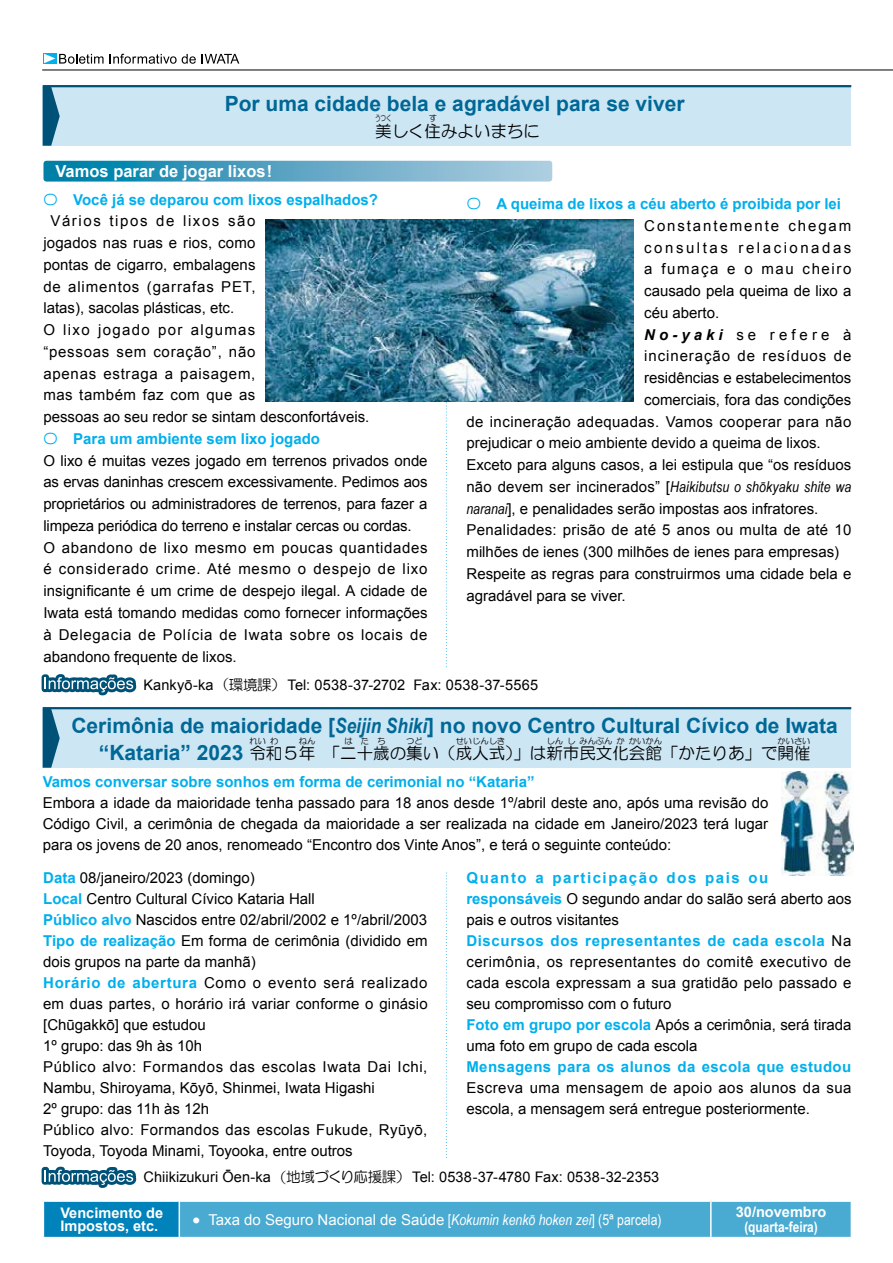
<style>
.page{position:relative;width:893px;height:1263px;background:#fff}
.page>*{position:absolute;margin:0;border:0;box-sizing:border-box;transform-origin:0 0}
.t1{font:700 21px/27px "Arial";color:#006896}
.t2{font:16.5px "HG Maru Gothic MPRO";color:#000}
.t3{font:700 16.5px "Arial";color:#fff}
.t4{font:15px/21px "Arial";color:#000}
.t5{font:700 15px "Arial";color:#00afec}
.t6{font:15px "Arial";letter-spacing:.05em;color:#000}
.t7{font:15px "Arial";color:#fff}
.t8{font:italic 15px "Arial Narrow";letter-spacing:.01em;color:#000}
.t9{font:15px "Arial";letter-spacing:.06em;color:#000}
.t10{font:15px "Arial";letter-spacing:.03em;color:#000}
.t11{font:15px "Arial";letter-spacing:.055em;color:#000}
.t12{font:15px "Arial";letter-spacing:.105em;color:#000}
.t13{font:15px "Arial";letter-spacing:.04em;color:#000}
.t14{font:700 15px "Arial";letter-spacing:.025em;color:#00afec}
.t15{font:15px "Arial";letter-spacing:.09em;color:#000}
.t16{font:15px "Arial";letter-spacing:.17em;color:#000}
.t17{font:15px "Arial";letter-spacing:.035em;color:#000}
.t18{font:15px "Arial";letter-spacing:.125em;color:#000}
.t19{font:15px "Arial";letter-spacing:.27em;color:#000}
.t20{font:14.55px "Arial";letter-spacing:.005em;color:#000}
.t21{font:700 14.55px/13.5px "Arial";color:#fff}
.t22{font:700 14.55px "Arial Narrow";color:#fff}
.t23{font:8.25px "HG Maru Gothic MPRO";color:#000}
.t24{font:8.25px "HG Maru Gothic MPRO";color:#000;scale:.67 1}
.s1{font-family:"HG Maru Gothic MPRO";font-weight:400}
.s2{font-weight:700;font-style:italic}
.s3{font-family:"Arial";font-style:normal}
.s4{font-family:"Arial Narrow";font-style:italic}
.s5{font-family:"Koz Min Pr 6 N"}
.s6{font-family:"HG Maru Gothic MPRO"}
.s7{font-family:"HG Maru Gothic MPRO";font-weight:400;font-size:16.5px;color:#000}
.s8{font-weight:700;color:#00afec}
.s9{font-family:"Lucida Grande";font-size:14.55px}
.s10{font-family:"Arial Narrow"}
</style>
<div class="page">
<svg style="left:110px;top:54px;width:86px;height:10px"></svg>
<svg style="left:202px;top:54px;width:37px;height:10px"></svg>
<div style="left:43px;top:53px;width:13px;height:11px;background:#00afec"></div>
<svg style="left:44px;top:54px;width:60px;height:10px"></svg>
<hr style="left:42px;top:70px;width:851px;height:1px;background:#000">
<div style="left:43px;top:86px;width:808px;height:60px;background:#cde6f4"></div>
<hr style="left:43px;top:85px;width:808px;height:2px;background:#005177">
<svg style="left:43px;top:87px;width:17px;height:59px"></svg>
<div style="left:43px;top:708px;width:808px;height:60px;background:#cde6f4"></div>
<hr style="left:43px;top:707px;width:808px;height:2px;background:#005177">
<svg style="left:446px;top:402px;width:1px;height:266px"></svg>
<svg style="left:446px;top:873px;width:1px;height:286px"></svg>
<svg style="left:42px;top:674px;width:99px;height:94px"></svg>
<svg style="left:42px;top:1166px;width:95px;height:22px"></svg>
<svg style="left:43px;top:161px;width:509px;height:21px;background:#5aa7c4"></svg>
<img style="left:266px;top:220px;width:368px;height:182px">
<div style="left:43px;top:1201px;width:136px;height:36px;background:#0082ba"></div>
<div style="left:180px;top:1202px;width:671px;height:35px;background:#49aad2"></div>
<hr style="left:710px;top:1202px;width:2px;height:35px;background:#fff">
<hr style="left:43px;top:1200px;width:136px;height:2px;background:#fff">
<hr style="left:43px;top:1202px;width:1px;height:35px;background:#fff">
<img style="left:782px;top:771px;width:71px;height:104px">
<h1 class="t1" style="left:225px;top:90px;width:461px">Por uma cidade bela e agradável para se viver</h1>
<p class="t2" style="left:375px;top:123px;width:167px">美しく住みよいまちに</p>
<p class="t24" style="left:375px;top:114px;width:26px">うつく</p>
<p class="t23" style="left:429px;top:114px;width:10px">す</p>
<p class="t3" style="left:56px;top:160px;width:218px">Vamos parar de jogar lixos !</p>
<p class="t5" style="left:43px;top:190px;width:336px"><span class="s1">〇　</span>Você já se deparou com lixos espalhados?</p>
<p class="t12" style="left:50px;top:211px;width:207px">Vários tipos de lixos são</p>
<p class="t4" style="left:43px;top:233px;width:213px">jogados nas ruas e rios, como</p>
<p class="t4" style="left:43px;top:254px;width:214px">pontas de cigarro, embalagens</p>
<p class="t9" style="left:43px;top:277px;width:214px">de alimentos (garrafas PET,</p>
<p class="t4" style="left:43px;top:298px;width:192px">latas), sacolas plásticas, etc.</p>
<p class="t15" style="left:43px;top:320px;width:214px">O lixo jogado por algumas</p>
<p class="t6" style="left:43px;top:342px;width:214px">“pessoas sem coração”, não</p>
<p class="t6" style="left:43px;top:364px;width:214px">apenas estraga a paisagem,</p>
<p class="t17" style="left:43px;top:385px;width:214px">mas também faz com que as</p>
<p class="t4" style="left:43px;top:407px;width:327px">pessoas ao seu redor se sintam desconfortáveis.</p>
<p class="t5" style="left:43px;top:429px;width:278px"><span class="s1">〇　</span>Para um ambiente sem lixo jogado</p>
<p class="t4" style="left:43px;top:450px;width:386px">O lixo é muitas vezes jogado em terrenos privados onde</p>
<p class="t4" style="left:43px;top:472px;width:386px">as ervas daninhas crescem excessivamente. Pedimos aos</p>
<p class="t4" style="left:43px;top:494px;width:386px">proprietários ou administradores de terrenos, para fazer a</p>
<p class="t4" style="left:43px;top:515px;width:370px">limpeza periódica do terreno e instalar cercas ou cordas.</p>
<p class="t13" style="left:43px;top:538px;width:386px">O abandono de lixo mesmo em poucas quantidades</p>
<p class="t11" style="left:43px;top:559px;width:386px">é considerado crime. Até mesmo o despejo de lixo</p>
<p class="t4" style="left:43px;top:581px;width:386px">insignificante é um crime de despejo ilegal. A cidade de</p>
<p class="t4" style="left:43px;top:602px;width:386px">Iwata está tomando medidas como fornecer informações</p>
<p class="t6" style="left:43px;top:625px;width:386px">à Delegacia de Polícia de Iwata sobre os locais de</p>
<p class="t4" style="left:43px;top:646px;width:195px">abandono frequente de lixos.</p>
<p class="t5" style="left:466px;top:194px;width:376px"><span class="s1">〇　</span>A queima de lixos a céu aberto é proibida por lei</p>
<p class="t18" style="left:644px;top:216px;width:209px">Constantemente chegam</p>
<p class="t16" style="left:644px;top:238px;width:209px">consultas relacionadas</p>
<p class="t12" style="left:644px;top:259px;width:209px">a fumaça e o mau cheiro</p>
<p class="t4" style="left:644px;top:281px;width:209px">causado pela queima de lixo a</p>
<p class="t4" style="left:644px;top:302px;width:77px">céu aberto.</p>
<p class="t19" style="left:644px;top:325px;width:209px"><span class="s2">No-yaki</span> se refere à</p>
<p class="t9" style="left:644px;top:346px;width:209px">incineração de resíduos de</p>
<p class="t4" style="left:644px;top:368px;width:209px">residências e estabelecimentos</p>
<p class="t4" style="left:644px;top:389px;width:209px">comerciais, fora das condições</p>
<p class="t10" style="left:466px;top:412px;width:386px">de incineração adequadas. Vamos cooperar para não</p>
<p class="t4" style="left:466px;top:433px;width:356px">prejudicar o meio ambiente devido a queima de lixos.</p>
<p class="t4" style="left:466px;top:455px;width:386px">Exceto para alguns casos, a lei estipula que “os resíduos</p>
<p class="t8" style="left:466px;top:476px;width:387px"><span class="s3">não devem ser incinerados” [</span>Haikibutsu o shōkyaku shite wa</p>
<p class="t4" style="left:466px;top:498px;width:387px;line-height:21.8px"><span class="s4">naranai</span>], e penalidades serão impostas aos infratores.<br>Penalidades: prisão de até 5 anos ou multa de até 10 milhões de ienes (300 milhões de ienes para empresas)<br>Respeite as regras para construirmos uma cidade bela e agradável para se viver.</p>
<p class="t20" style="left:144px;top:675px;width:396px">Kankyō-ka <span class="s5">（</span><span class="s6">環境課）</span> Tel: 0538-37-2702 Fax: 0538-37-5565</p>
<h1 class="t1" style="left:99px;top:712px;width:740px;text-indent:-27px">Cerimônia de maioridade [<span class="s4">Seijin Shiki</span>] no novo Centro Cultural Cívico de Iwata “Kataria” 2023 <span class="s7">令</span></h1>
<p class="t23" style="left:270px;top:737px;width:10px">わ</p>
<p class="t23" style="left:299px;top:737px;width:18px">ねん</p>
<p class="t23" style="left:344px;top:737px;width:43px">はたち</p>
<p class="t23" style="left:406px;top:737px;width:18px">つど</p>
<p class="t23" style="left:456px;top:737px;width:51px">せいじんしき</p>
<p class="t23" style="left:546px;top:737px;width:18px">しん</p>
<p class="t23" style="left:567px;top:737px;width:10px">し</p>
<p class="t23" style="left:579px;top:737px;width:34px">みんぶん</p>
<p class="t23" style="left:617px;top:737px;width:10px">か</p>
<p class="t23" style="left:629px;top:737px;width:34px">かいかん</p>
<p class="t23" style="left:777px;top:737px;width:34px">かいさい</p>
<p class="t23" style="left:249px;top:737px;width:18px">れい</p>
<p class="t2" style="left:266px;top:745px;width:546px">和５年　「二十歳の集い（成人式）」は新市民文化会館「かたりあ」で開催</p>
<p class="t5" style="left:43px;top:772px;width:493px">Vamos conversar sobre sonhos em forma de cerimonial no “Kataria”</p>
<p class="t4" style="left:43px;top:793px;width:727px;text-align:justify">Embora a idade da maioridade tenha passado para 18 anos desde 1º/abril deste ano, após uma revisão do Código Civil, a cerimônia de chegada da maioridade a ser realizada na cidade em Janeiro/2023 terá lugar para os jovens de 20 anos, renomeado “Encontro dos Vinte Anos”, e terá o seguinte conteúdo:</p>
<p class="t4" style="left:43px;top:867px;width:386px"><span class="s8">Data</span> 08/janeiro/2023 (domingo)<br><span class="s8">Local</span> Centro Cultural Cívico Kataria Hall<br><span class="s8">Público alvo</span> Nascidos entre 02/abril/2002 e 1º/abril/2003<br><span class="s8">Tipo de realização</span> Em forma de cerimônia (dividido em dois grupos na parte da manhã)<br><span class="s8">Horário de abertura</span> Como o evento será realizado em duas partes, o horário irá variar conforme o ginásio [Chūgakkō] que estudou<br>1º grupo: das 9h às 10h<br>Público alvo: Formandos das escolas Iwata Dai Ichi, Nambu, Shiroyama, Kōyō, Shinmei, Iwata Higashi<br>2º grupo: das 11h às 12h<br>Público alvo: Formandos das escolas Fukude, Ryūyō, Toyoda, Toyoda Minami, Toyooka, entre outros</p>
<p class="t4" style="left:466px;top:867px;width:387px"><span class="s8">Quanto a participação dos pais ou responsáveis</span> O segundo andar do salão será aberto aos pais e outros visitantes<br><span class="s8">Discursos dos representantes de cada escola</span> Na cerimônia, os representantes do comitê executivo de cada escola expressam a sua gratidão pelo passado e seu compromisso com o futuro<br><span class="s8">Foto em grupo por escola</span> Após a cerimônia, será tirada uma foto em grupo de cada escola</p>
<p class="t14" style="left:466px;top:1056px;width:386px">Mensagens para os alunos da escola que estudou</p>
<p class="t4" style="left:466px;top:1077px;width:387px">Escreva uma mensagem de apoio aos alunos da sua escola, a mensagem será entregue posteriormente.</p>
<p class="t20" style="left:144px;top:1168px;width:517px">Chiikizukuri Ōen-ka <span class="s5">（</span><span class="s6">地域づくり応援課）</span> Tel: 0538-37-4780 Fax: 0538-32-2353</p>
<p class="t21" style="left:60px;top:1206px;width:104px">Vencimento de<br>Impostos, etc.</p>
<p class="t7" style="left:192px;top:1209px;width:471px"><span class="s9">●</span> Taxa do Seguro Nacional de Saúde <span class="s10">[</span><span class="s4">Kokumin kenkō hoken zei</span><span class="s10">] (5ª parcela)</span></p>
<p class="t21" style="left:736px;top:1206px;width:92px">30/novembro</p>
<p class="t22" style="left:744px;top:1216px;width:75px">(quarta-feira)</p>
</div>
